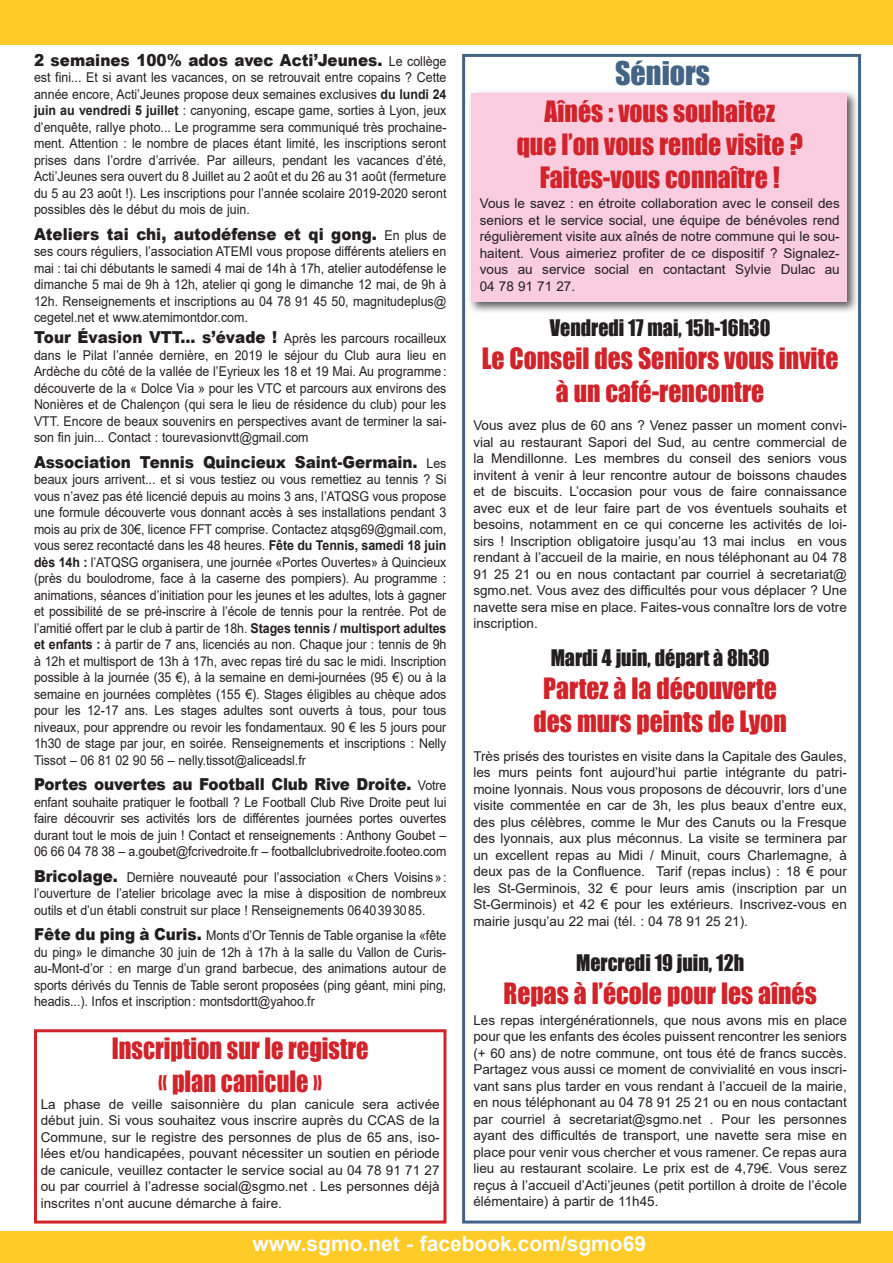
<style>
.page{position:relative;width:893px;height:1263px;background:#fff}
.page>*{position:absolute;margin:0;border:0;box-sizing:border-box;transform-origin:0 0}
.texte_courant{font:30px "Impact";color:#436485}
.texte_courant-2{font:27px/33px "Impact";color:#d1232a;text-align:center;scale:.95 1}
.texte{font:27px/33px "Impact";color:#d1232a;text-align:center;scale:.9 1}
.texte_courant-3{font:21px "Impact";color:#231f20;scale:.95 1}
.inter{font:700 21px "Arial";color:#fff}
.texte_courant-4{font:900 16.5px "Arial";letter-spacing:-.005em;color:#231f20;scale:.92 1}
.texte_courant-5{font:13.5px/16.5px "Arial";color:#231f20;text-align:justify;scale:.92 1}
.texte-2{font:13.5px/16.5px "Arial";color:#231f20;text-align:justify}
.texte_courant-6{font:13.5px/16.5px "Arial";color:#231f20;text-align:justify}
.s1{font-weight:400;font-size:13.5px}
.s2{font-weight:700}
.s3{font-weight:900;font-size:16.5px}
</style>
<div class="page">
<div style="left:0;top:1231px;width:893px;height:32px;background:#fecb29"></div>
<div style="left:0;top:0;width:893px;height:44px;background:#fecb29"></div>
<div style="left:34px;top:1029px;width:412px;height:194px;border:3px solid #d1232a"></div>
<div style="left:462px;top:54px;width:399px;height:1169px;border:3px solid #436485"></div>
<div style="left:467px;top:89px;width:392px;height:226px;background:#231f20;opacity:.75"></div>
<div style="left:471px;top:93px;width:376px;height:209px;background:#f9ccdf"></div>
<p class="texte_courant-4" style="left:34px;top:48px;width:450px">2 semaines 100% ados avec Acti’Jeunes. <span class="s1">Le collège</span></p>
<p class="texte_courant-5" style="left:34px;top:69px;width:450px">est fini... Et si avant les vacances, on se retrouvait entre copains ? Cette année encore, Acti’Jeunes propose deux semaines exclusives <span class="s2">du lundi 24 juin au vendredi 5 juillet</span> : canyoning, escape game, sorties à Lyon, jeux d’enquête, rallye photo... Le programme sera communiqué très prochaine&shy;ment. Attention : le nombre de places étant limité, les inscriptions seront prises dans l’ordre d’arrivée. Par ailleurs, pendant les vacances d’été, Acti’Jeunes sera ouvert du 8 Juillet au 2 août et du 26 au 31 août (fermeture du 5 au 23 août !). Les inscriptions pour l’année scolaire 2019-2020 seront possibles dès le début du mois de juin.</p>
<p class="texte_courant-4" style="left:34px;top:222px;width:450px">Ateliers tai chi, autodéfense et qi gong. <span class="s1">En plus de</span></p>
<p class="texte_courant-5" style="left:34px;top:243px;width:450px">ses cours réguliers, l’association ATEMI vous propose différents ateliers en mai : tai chi débutants le samedi 4 mai de 14h à 17h, atelier autodéfense le dimanche 5 mai de 9h à 12h, atelier qi gong le dimanche 12 mai, de 9h à 12h. Renseignements et inscriptions au 04 78 91 45 50, magnitudeplus@ cegetel.net et www.atemimontdor.com.</p>
<p class="texte_courant-5" style="left:34px;top:330px;width:450px"><span class="s3">Tour Évasion VTT... s’évade !</span> Après les parcours rocailleux dans le Pilat l’année dernière, en 2019 le séjour du Club aura lieu en Ardèche du côté de la vallée de l’Eyrieux les 18 et 19 Mai. Au programme: découverte de la « Dolce Via » pour les VTC et parcours aux environs des Nonières et de Chalençon (qui sera le lieu de résidence du club) pour les VTT. Encore de beaux souvenirs en perspectives avant de terminer la sai&shy;son fin juin... Contact : tourevasionvtt@gmail.com</p>
<p class="texte_courant-4" style="left:34px;top:450px;width:450px">Association Tennis Quincieux Saint-Germain. <span class="s1">Les</span></p>
<p class="texte_courant-5" style="left:34px;top:471px;width:450px">beaux jours arrivent... et si vous testiez ou vous remettiez au tennis ? Si vous n’avez pas été licencié depuis au moins 3 ans, l’ATQSG vous propose une formule découverte vous donnant accès à ses installations pendant 3 mois au prix de 30€, licence FFT comprise. Contactez atqsg69@gmail.com, vous serez recontacté dans les 48 heures. <span class="s2">Fête du Tennis, samedi 18 juin dès 14h :</span> l’ATQSG organisera, une journée «Portes Ouvertes» à Quincieux (près du boulodrome, face à la caserne des pompiers). Au programme : animations, séances d’initiation pour les jeunes et les adultes, lots à gagner et possibilité de se pré-inscrire à l’école de tennis pour la rentrée. Pot de l’amitié offert par le club à partir de 18h. <span class="s2">Stages tennis / multisport adultes et enfants :</span> à partir de 7 ans, licenciés au non. Chaque jour : tennis de 9h à 12h et multisport de 13h à 17h, avec repas tiré du sac le midi. Inscription possible à la journée (35 €), à la semaine en demi-journées (95 €) ou à la semaine en journées complètes (155 €). Stages éligibles au chèque ados pour les 12-17 ans. Les stages adultes sont ouverts à tous, pour tous niveaux, pour apprendre ou revoir les fondamentaux. 90 € les 5 jours pour 1h30 de stage par jour, en soirée. Renseignements et inscriptions : Nelly Tissot – 06 81 02 90 56 – nelly.tissot@aliceadsl.fr</p>
<p class="texte_courant-4" style="left:34px;top:772px;width:450px">Portes ouvertes au Football Club Rive Droite. <span class="s1">Votre</span></p>
<p class="texte_courant-5" style="left:34px;top:794px;width:450px">enfant souhaite pratiquer le football ? Le Football Club Rive Droite peut lui faire découvrir ses activités lors de différentes journées portes ouvertes durant tout le mois de juin ! Contact et renseignements : Anthony Goubet – 06 66 04 78 38 – a.goubet@fcrivedroite.fr – footballclubrivedroite.footeo.com</p>
<p class="texte_courant-5" style="left:34px;top:869px;width:450px"><span class="s3">Bricolage.</span> Dernière nouveauté pour l’association «Chers Voisins»: l’ouverture de l’atelier bricolage avec la mise à disposition de nombreux outils et d’un établi construit sur place ! Renseignements 0640393085.</p>
<p class="texte_courant-5" style="left:34px;top:927px;width:450px"><span class="s3">Fête du ping à Curis.</span> Monts d’Or Tennis de Table organise la «fête du ping» le dimanche 30 juin de 12h à 17h à la salle du Vallon de Curis&shy;au-Mont-d’or : en marge d’un grand barbecue, des animations autour de sports dérivés du Tennis de Table seront proposées (ping géant, mini ping, headis...). Infos et inscription: montsdortt@yahoo.fr</p>
<p class="texte" style="left:112px;top:1031px;width:287px">Inscription sur le registre « plan canicule »</p>
<p class="texte_courant-6" style="left:41px;top:1095px;width:400px">La phase de veille saisonnière du plan canicule sera activée début juin. Si vous souhaitez vous inscrire auprès du CCAS de la Commune, sur le registre des personnes de plus de 65 ans, iso&shy;lées et/ou handicapées, pouvant nécessiter un soutien en période de canicule, veuillez contacter le service social au 04 78 91 71 27 ou par courriel à l’adresse social@sgmo.net . Les personnes déjà inscrites n’ont aucune démarche à faire.</p>
<p class="texte_courant" style="left:615px;top:50px;width:96px">Séniors</p>
<p class="texte_courant-2" style="left:544px;top:94px;width:244px">Aînés : vous souhaitez</p>
<p class="texte_courant-2" style="left:517px;top:127px;width:303px">que l’on vous rende visite ?</p>
<p class="texte_courant-2" style="left:540px;top:160px;width:254px">Faites-vous connaître !</p>
<p class="texte_courant-6" style="left:480px;top:195px;width:361px">Vous le savez : en étroite collaboration avec le conseil des seniors et le service social, une équipe de bénévoles rend régulièrement visite aux aînés de notre commune qui le sou&shy;haitent. Vous aimeriez profiter de ce dispositif ? Signalez&shy;vous au service social en contactant Sylvie Dulac au 04 78 91 71 27.</p>
<p class="texte_courant-3" style="left:550px;top:311px;width:234px">Vendredi 17 mai, 15h-16h30</p>
<p class="texte_courant-2" style="left:482px;top:341px;width:377px">Le Conseil des Seniors vous invite à un café-rencontre</p>
<p class="texte-2" style="left:473px;top:417px;width:375px">Vous avez plus de 60 ans ? Venez passer un moment convi&shy;vial au restaurant Sapori del Sud, au centre commercial de la Mendillonne. Les membres du conseil des seniors vous invitent à venir à leur rencontre autour de boissons chaudes et de biscuits. L’occasion pour vous de faire connaissance avec eux et de leur faire part de vos éventuels souhaits et besoins, notamment en ce qui concerne les activités de loi&shy;sirs ! Inscription obligatoire jusqu’au 13 mai inclus en vous rendant à l’accueil de la mairie, en nous téléphonant au 04 78<br>91 25 21 ou en nous contactant par courriel à secretariat@ sgmo.net. Vous avez des difficultés pour vous déplacer ? Une navette sera mise en place. Faites-vous connaître lors de votre inscription.</p>
<p class="texte_courant-3" style="left:551px;top:641px;width:232px">Mardi 4 juin, départ à 8h30</p>
<p class="texte_courant-2" style="left:533px;top:671px;width:268px">Partez à la découverte des murs peints de Lyon</p>
<p class="texte-2" style="left:473px;top:747px;width:375px">Très prisés des touristes en visite dans la Capitale des Gaules, les murs peints font aujourd’hui partie intégrante du patri&shy;moine lyonnais. Nous vous proposons de découvrir, lors d’une visite commentée en car de 3h, les plus beaux d’entre eux, des plus célèbres, comme le Mur des Canuts ou la Fresque des lyonnais, aux plus méconnus. La visite se terminera par un excellent repas au Midi / Minuit, cours Charlemagne, à deux pas de la Confluence. Tarif (repas inclus) : 18 € pour les St-Germinois, 32 € pour leurs amis (inscription par un St-Germinois) et 42 € pour les extérieurs. Inscrivez-vous en mairie jusqu’au 22 mai (tél. : 04 78 91 25 21).</p>
<p class="texte_courant-3" style="left:576px;top:946px;width:178px">Mercredi 19 juin, 12h</p>
<p class="texte_courant-2" style="left:503px;top:976px;width:331px">Repas à l’école pour les aînés</p>
<p class="texte-2" style="left:473px;top:1011px;width:375px">Les repas intergénérationnels, que nous avons mis en place pour que les enfants des écoles puissent rencontrer les seniors (+ 60 ans) de notre commune, ont tous été de francs succès.<br>Partagez vous aussi ce moment de convivialité en vous inscri&shy;vant sans plus tarder en vous rendant à l’accueil de la mairie, en nous téléphonant au 04 78 91 25 21 ou en nous contactant par courriel à secretariat@sgmo.net . Pour les personnes ayant des difficultés de transport, une navette sera mise en place pour venir vous chercher et vous ramener. Ce repas aura lieu au restaurant scolaire. Le prix est de 4,79€. Vous serez reçus à l’accueil d’Acti’jeunes (petit portillon à droite de l’école élémentaire) à partir de 11h45.</p>
<p class="inter" style="left:252px;top:1229px;width:395px">www.sgmo.net - facebook.com/sgmo69</p>
</div>
